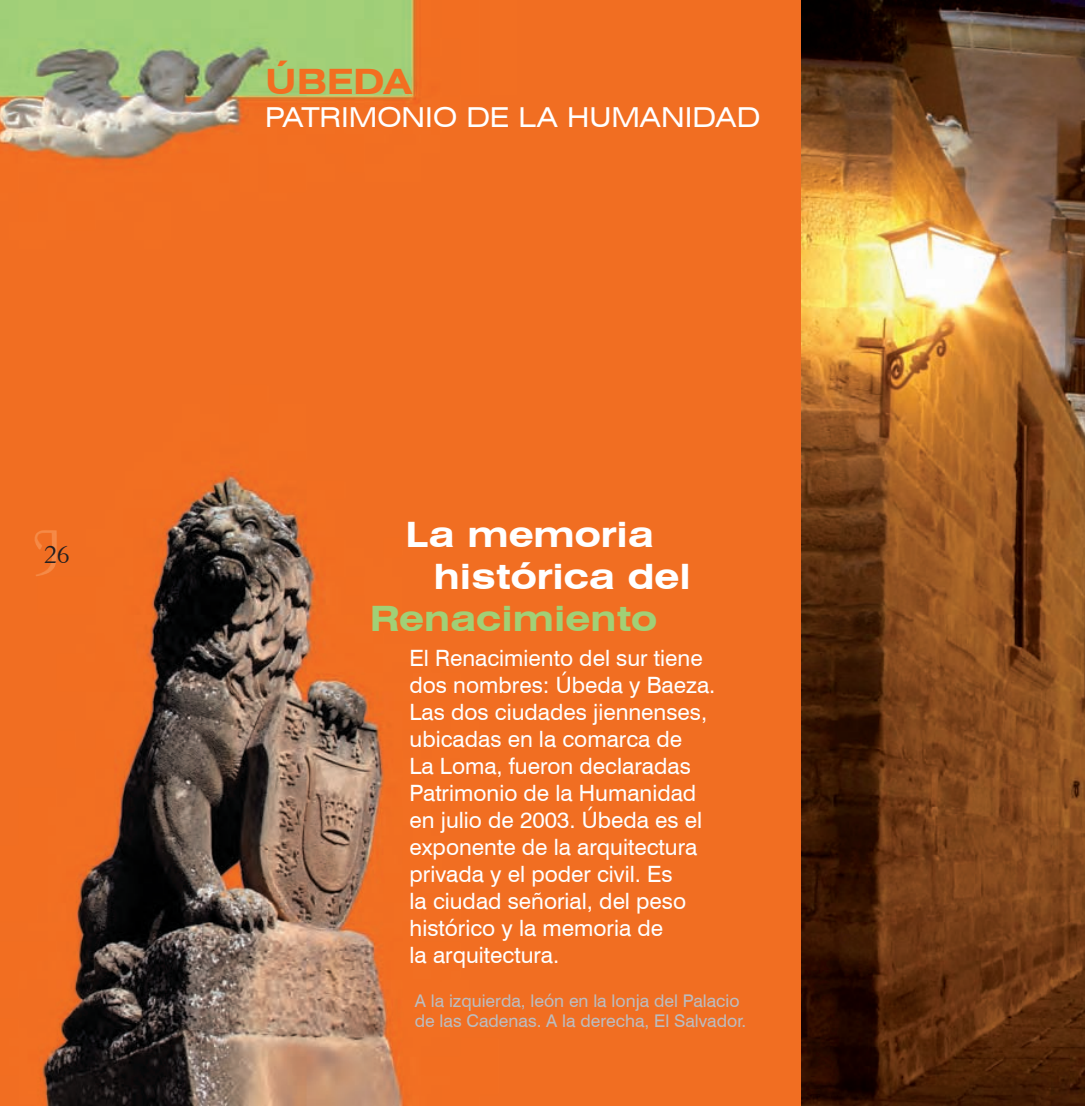
<style>
.page{position:relative;width:1085px;height:1106px;background:#fff}
.page>*{position:absolute;margin:0;border:0;box-sizing:border-box;transform-origin:0 0}
.t1{font:700 expanded 35px/42px "Swiss 721 BT";color:#fff}
.t2{font:700 expanded 35px "Swiss 721 BT";color:#a1d076}
.t3{font:700 expanded 35px "Swiss 721 BT";color:#f36e21}
.t4{font:expanded 27.5px "Swiss 721 BT";color:#fff}
.t5{font:25px "Aldine 401 BT Roman A";color:#231f20}
.t6{font:22.5px/27px "Swiss 721 BT";color:#fff}
.t7{font:17.5px/20px "Swiss 721 BT";color:#bcbdc0}
</style>
<div class="page">
<img style="left:0;top:0;width:801px;height:1106px">
<img style="left:801px;top:0;width:283px;height:1106px">
<p class="t5" style="left:44px;top:539px;width:26px">26</p>
<h1 class="t3" style="left:265px;top:60px;width:147px">ÚBEDA</h1>
<p class="t4" style="left:265px;top:101px;width:496px">PATRIMONIO DE LA HUMANIDAD</p>
<h1 class="t1" style="left:433px;top:513px;width:259px;text-indent:-28px">La memoria histórica del</h1>
<h1 class="t2" style="left:370px;top:597px;width:289px">Renacimiento</h1>
<p class="t6" style="left:409px;top:644px;width:307px">El Renacimiento del sur tiene dos nombres: Úbeda y Baeza.<br>Las dos ciudades jiennenses, ubicadas en la comarca de<br>La Loma, fueron declaradas<br>Patrimonio de la Humanidad en julio de 2003. Úbeda es el exponente de la arquitectura privada y el poder civil. Es<br>la ciudad señorial, del peso histórico y la memoria de<br>la arquitectura.</p>
<p class="t7" style="left:415px;top:990px;width:333px">A la izquierda, león en la lonja del Palacio de las Cadenas. A la derecha, El Salvador.</p>
</div>
